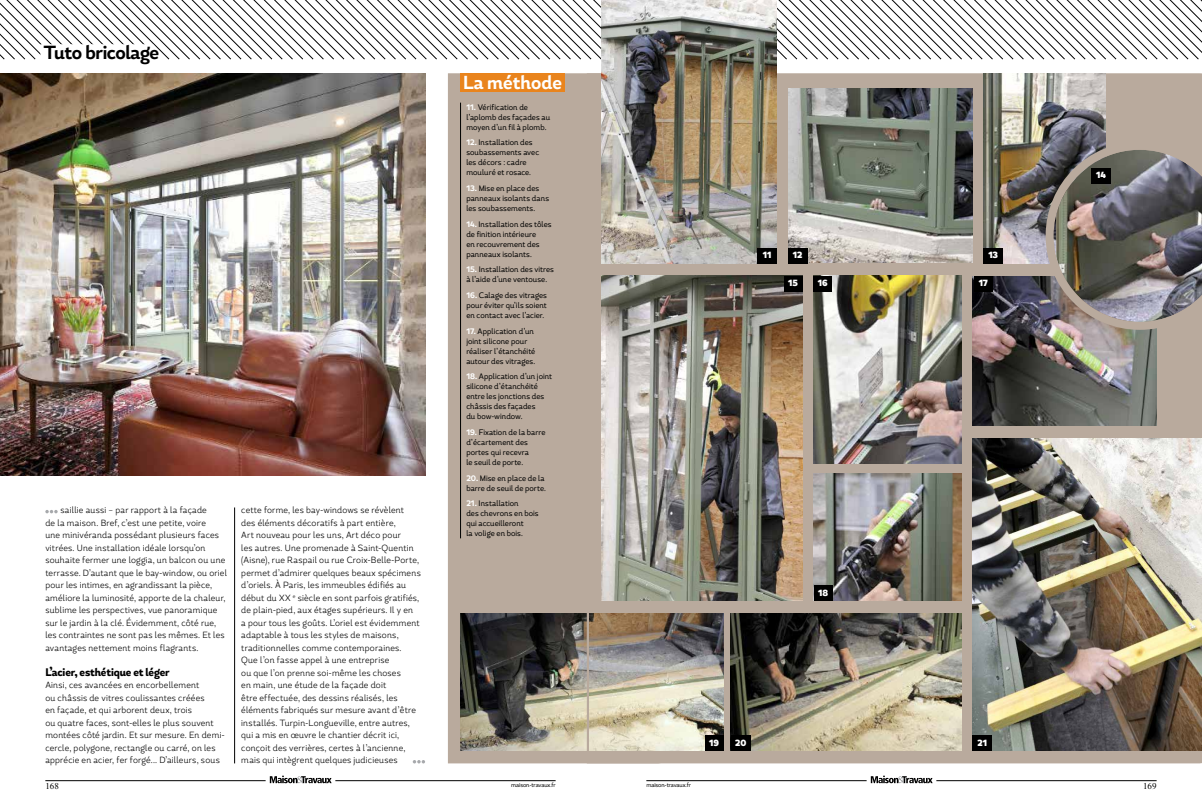
<style>
.page{position:relative;width:1202px;height:808px;background:#fff}
.page>*{position:absolute;margin:0;border:0;box-sizing:border-box;transform-origin:0 0}
.t1{font:700 19px "Magallanes Cond";letter-spacing:-.02em;color:#000}
.t2{font:700 18.8px "Magallanes Cond";color:#fff}
.t3{font:800 11px "Magallanes Cond";letter-spacing:-.01em;color:#000}
.t4{font:300 9px/12.5px "Magallanes Cond";letter-spacing:.02em;color:#000}
.t5{font:900 9px "Magallanes Cond";letter-spacing:.005em;color:#fff}
.t6{font:9px "Times New Roman";color:#000}
.t7{font:8px/10px "Magallanes Cond";letter-spacing:.005em;color:#000}
.t8{font:6px "Magallanes Cond";letter-spacing:-.02em;color:#000}
.s1{font-weight:700;color:#fff}
</style>
<div class="page">
<hr style="left:936px;top:780px;width:221px;height:1px;background:#000">
<hr style="left:646px;top:780px;width:221px;height:1px;background:#000">
<svg style="left:871px;top:776px;width:62px;height:7px"></svg>
<hr style="left:335px;top:780px;width:221px;height:1px;background:#000">
<hr style="left:45px;top:780px;width:221px;height:1px;background:#000">
<svg style="left:270px;top:776px;width:62px;height:7px"></svg>
<hr style="left:234px;top:507px;width:1px;height:256px;background:#000">
<div style="left:448px;top:73px;width:139px;height:690px;background:#b9aa9d"></div>
<hr style="left:460px;top:103px;width:1px;height:435px;background:#000">
<svg style="left:0;top:1px;width:1201px;height:59px"></svg>
<img style="left:0;top:73px;width:425px;height:403px">
<img style="left:460px;top:613px;width:127px;height:138px">
<div style="left:460px;top:73px;width:105px;height:19px;background:#e9841d"></div>
<svg style="left:413px;top:760px;width:12px;height:3px"></svg>
<svg style="left:45px;top:510px;width:13px;height:3px"></svg>
<div style="left:587px;top:73px;width:614px;height:690px;background:#b9aa9d"></div>
<img style="left:601px;top:276px;width:201px;height:325px">
<img style="left:813px;top:276px;width:148px;height:187px">
<img style="left:972px;top:277px;width:185px;height:149px">
<img style="left:814px;top:474px;width:147px;height:127px">
<img style="left:590px;top:613px;width:133px;height:138px">
<img style="left:731px;top:613px;width:230px;height:138px">
<img style="left:972px;top:438px;width:229px;height:313px">
<div style="left:784px;top:276px;width:18px;height:15px;background:#000"></div>
<div style="left:813px;top:276px;width:19px;height:15px;background:#000"></div>
<div style="left:974px;top:276px;width:19px;height:15px;background:#000"></div>
<div style="left:814px;top:585px;width:18px;height:16px;background:#000"></div>
<div style="left:705px;top:735px;width:18px;height:16px;background:#000"></div>
<div style="left:731px;top:735px;width:19px;height:16px;background:#000"></div>
<div style="left:972px;top:735px;width:20px;height:16px;background:#000"></div>
<img style="left:601px;top:1px;width:176px;height:262px">
<img style="left:788px;top:88px;width:184px;height:175px">
<img style="left:983px;top:73px;width:123px;height:190px">
<img style="left:1046px;top:142px;width:155px;height:188px">
<div style="left:758px;top:248px;width:19px;height:15px;background:#000"></div>
<div style="left:788px;top:248px;width:19px;height:15px;background:#000"></div>
<div style="left:984px;top:248px;width:19px;height:15px;background:#000"></div>
<div style="left:1091px;top:168px;width:19px;height:15px;background:#000"></div>
<h1 class="t1" style="left:44px;top:41px;width:117px">Tuto bricolage</h1>
<p class="t4" style="left:45px;top:504px;width:183px;text-indent:15px">saillie aussi – par rapport à la façade<br>de la maison. Bref, c’est une petite, voire<br>une minivéranda possédant plusieurs faces vitrées. Une installation idéale lorsqu’on souhaite fermer une loggia, un balcon ou une terrasse. D’autant que le bay-window, ou oriel pour les intimes, en agrandissant la pièce, améliore la luminosité, apporte de la chaleur, sublime les perspectives, vue panoramique sur le jardin à la clé. Évidemment, côté rue, les contraintes ne sont pas les mêmes. Et les avantages nettement moins flagrants.</p>
<p class="t3" style="left:45px;top:665px;width:126px">L’acier, esthétique et léger</p>
<p class="t4" style="left:45px;top:679px;width:181px">Ainsi, ces avancées en encorbellement<br>ou châssis de vitres coulissantes créées<br>en façade, et qui arborent deux, trois<br>ou quatre faces, sont-elles le plus souvent montées côté jardin. Et sur mesure. En demi&shy;cercle, polygone, rectangle ou carré, on les apprécie en acier, fer forgé... D’ailleurs, sous</p>
<p class="t4" style="left:241px;top:504px;width:181px">cette forme, les bay-windows se révèlent<br>des éléments décoratifs à part entière,<br>Art nouveau pour les uns, Art déco pour<br>les autres. Une promenade à Saint-Quentin (Aisne), rue Raspail ou rue Croix-Belle-Porte, permet d’admirer quelques beaux spécimens d’oriels. À Paris, les immeubles édifiés au début du XX <sup>e</sup> siècle en sont parfois gratifiés, de plain-pied, aux étages supérieurs. Il y en<br>a pour tous les goûts. L’oriel est évidemment adaptable à tous les styles de maisons, traditionnelles comme contemporaines.<br>Que l’on fasse appel à une entreprise<br>ou que l’on prenne soi-même les choses<br>en main, une étude de la façade doit<br>être effectuée, des dessins réalisés, les éléments fabriqués sur mesure avant d’être installés. Turpin-Longueville, entre autres, qui a mis en œuvre le chantier décrit ici, conçoit des verrières, certes à l’ancienne, mais qui intègrent quelques judicieuses</p>
<h2 class="t2" style="left:463px;top:71px;width:100px">La méthode</h2>
<p class="t7" style="left:466px;top:102px;width:85px"><span class="s1">11.</span> Vérification de l’aplomb des façades au moyen d’un fil à plomb.</p>
<p class="t7" style="left:466px;top:138px;width:74px"><span class="s1">12.</span> Installation des soubassements avec les décors : cadre mouluré et rosace.</p>
<p class="t7" style="left:466px;top:183px;width:84px"><span class="s1">13.</span> Mise en place des panneaux isolants dans les soubassements.</p>
<p class="t7" style="left:466px;top:219px;width:87px"><span class="s1">14.</span> Installation des tôles de finition intérieure<br>en recouvrement des panneaux isolants.</p>
<p class="t7" style="left:466px;top:265px;width:89px"><span class="s1">15.</span> Installation des vitres à l’aide d’une ventouse.</p>
<p class="t7" style="left:466px;top:290px;width:82px;text-align:justify"><span class="s1">16.</span> Calage des vitrages pour éviter qu’ils soient en contact avec l’acier.</p>
<p class="t7" style="left:466px;top:326px;width:70px"><span class="s1">17.</span> Application d’un joint silicone pour réaliser l’étanchéité autour des vitrages.</p>
<p class="t7" style="left:466px;top:372px;width:87px"><span class="s1">18.</span> Application d’un joint silicone d’étanchéité entre les jonctions des châssis des façades<br>du bow-window.</p>
<p class="t7" style="left:466px;top:427px;width:81px"><span class="s1">19.</span> Fixation de la barre d’écartement des portes qui recevra<br>le seuil de porte.</p>
<p class="t7" style="left:466px;top:473px;width:81px"><span class="s1">20.</span> Mise en place de la barre de seuil de porte.</p>
<p class="t7" style="left:466px;top:499px;width:74px"><span class="s1">21.</span> Installation<br>des chevrons en bois qui accueilleront<br>la volige en bois.</p>
<p class="t5" style="left:763px;top:249px;width:10px">11</p>
<p class="t5" style="left:793px;top:249px;width:11px">12</p>
<p class="t5" style="left:988px;top:249px;width:11px">13</p>
<p class="t5" style="left:788px;top:277px;width:11px">15</p>
<p class="t5" style="left:818px;top:277px;width:11px">16</p>
<p class="t5" style="left:979px;top:277px;width:11px">17</p>
<p class="t5" style="left:1096px;top:169px;width:11px">14</p>
<p class="t5" style="left:818px;top:587px;width:12px">18</p>
<p class="t5" style="left:709px;top:737px;width:11px">19</p>
<p class="t5" style="left:735px;top:737px;width:13px">20</p>
<p class="t5" style="left:977px;top:737px;width:11px">21</p>
<p class="t6" style="left:45px;top:781px;width:15px">168</p>
<p class="t8" style="left:511px;top:781px;width:46px">maison-travaux.fr</p>
<p class="t8" style="left:646px;top:781px;width:46px">maison-travaux.fr</p>
<p class="t6" style="left:1143px;top:781px;width:15px">169</p>
</div>
